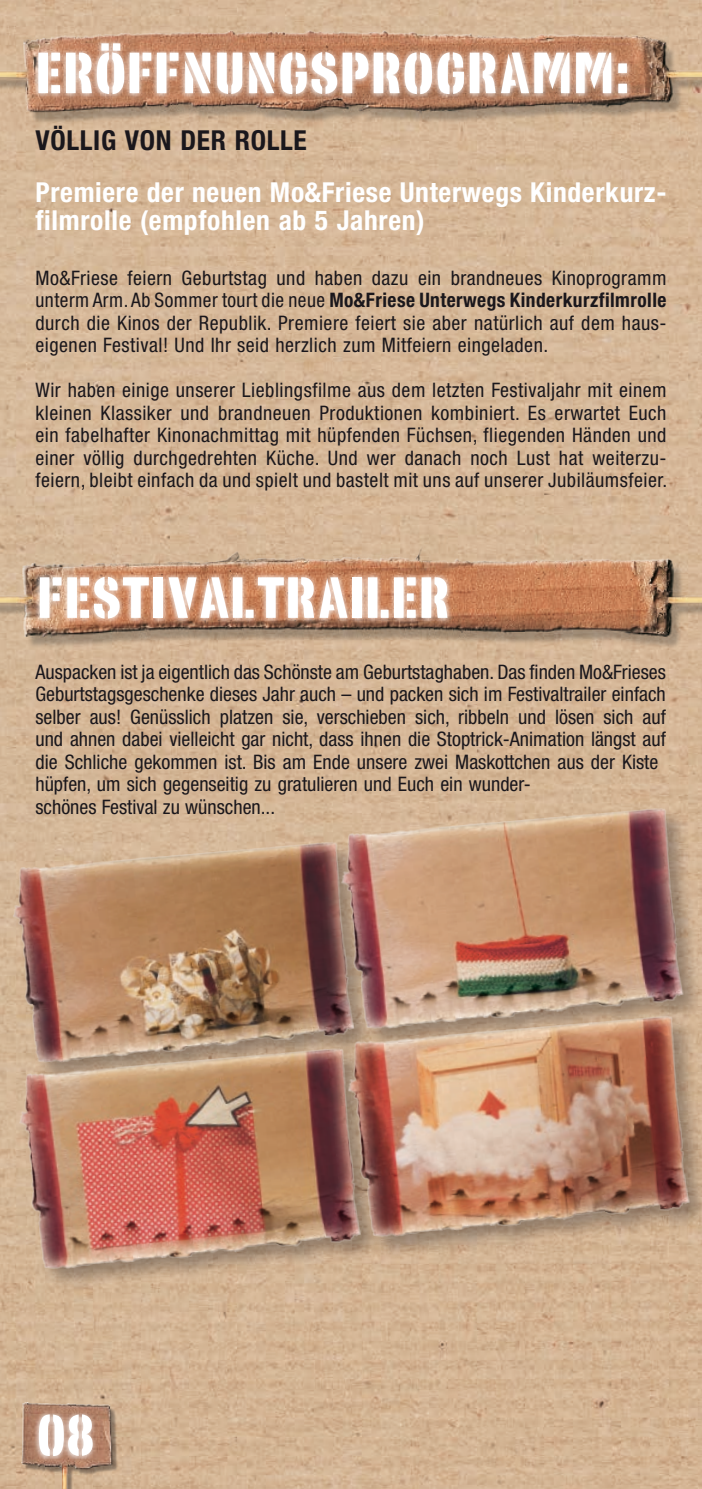
<style>
.page{position:relative;width:702px;height:1489px;background:#fff}
.page>*{position:absolute;margin:0;border:0;box-sizing:border-box;transform-origin:0 0}
.t1{font:700 55px "Stencil Sans";color:#fff}
.t2{font:700 condensed 27.5px/27.5px "Helvetica Neue";letter-spacing:.025em;color:#fff}
.t3{font:700 condensed 27.5px "Helvetica Neue";letter-spacing:.025em;color:#1a171c}
.t4{font:condensed 20px/22.5px "Helvetica Neue";color:#1a171c;text-align:justify}
.s1{font-weight:700}
</style>
<div class="page">
<img style="left:0;top:0;width:702px;height:1488px">
<img style="left:21px;top:1402px;width:118px;height:86px">
<img style="left:0;top:7px;width:702px;height:135px">
<svg style="left:33px;top:38px;width:599px;height:63px;background:#d1aa95"></svg>
<svg style="left:34px;top:1408px;width:63px;height:54px;background:#d0b3a4"></svg>
<img style="left:0;top:533px;width:702px;height:134px">
<svg style="left:34px;top:571px;width:419px;height:53px;background:#d7af98"></svg>
<img style="left:0;top:806px;width:317px;height:213px">
<img style="left:317px;top:766px;width:379px;height:247px">
<div style="left:18px;top:1046px;width:365px;height:244px;background:#1a171c;opacity:.35"></div>
<img style="left:0;top:1019px;width:365px;height:260px">
<div style="left:347px;top:1013px;width:355px;height:246px;background:#1a171c;opacity:.35"></div>
<img style="left:313px;top:975px;width:378px;height:273px">
<h1 class="t1" style="left:35px;top:42px;width:596px">ERÖFFNUNGSPROGRAMM:</h1>
<h2 class="t3" style="left:35px;top:123px;width:273px">VÖLLIG VON DER ROLLE</h2>
<h2 class="t2" style="left:35px;top:178px;width:632px">Premiere der neuen Mo&amp;Friese Unterwegs Kinderkurz&shy;filmrolle (empfohlen ab 5 Jahren)</h2>
<p class="t4" style="left:35px;top:266px;width:632px">Mo&amp;Friese feiern Geburtstag und haben dazu ein brandneues Kinoprogramm unterm Arm. Ab Sommer tourt die neue <span class="s1">Mo&amp;Friese Unterwegs Kinderkurzfilmrolle </span>durch die Kinos der Republik. Premiere feiert sie aber natürlich auf dem haus&shy;eigenen Festival! Und Ihr seid herzlich zum Mitfeiern eingeladen.</p>
<p class="t4" style="left:35px;top:379px;width:633px">Wir haben einige unserer Lieblingsfilme aus dem letzten Festivaljahr mit einem kleinen Klassiker und brandneuen Produktionen kombiniert. Es erwartet Euch ein fabelhafter Kinonachmittag mit hüpfenden Füchsen, fliegenden Händen und einer völlig durchgedrehten Küche. Und wer danach noch Lust hat weiterzu&shy;feiern, bleibt einfach da und spielt und bastelt mit uns auf unserer Jubiläumsfeier.</p>
<h1 class="t1" style="left:37px;top:567px;width:415px">FESTIVALTRAILER</h1>
<p class="t4" style="left:35px;top:660px;width:632px;text-align:left">Auspacken ist ja eigentlich das Schönste am Geburtstaghaben. Das finden Mo&amp;Frieses Geburtstagsgeschenke dieses Jahr auch – und packen sich im Festivaltrailer einfach selber aus! Genüsslich platzen sie, verschieben sich, ribbeln und lösen sich auf und ahnen dabei vielleicht gar nicht, dass ihnen die Stoptrick-Animation längst auf die Schliche gekommen ist. Bis am Ende unsere zwei Maskottchen aus der Kiste hüpfen, um sich gegenseitig zu gratulieren und Euch ein wunder-<br>schönes Festival zu wünschen...</p>
<h1 class="t1" style="left:36px;top:1404px;width:60px">08</h1>
</div>
